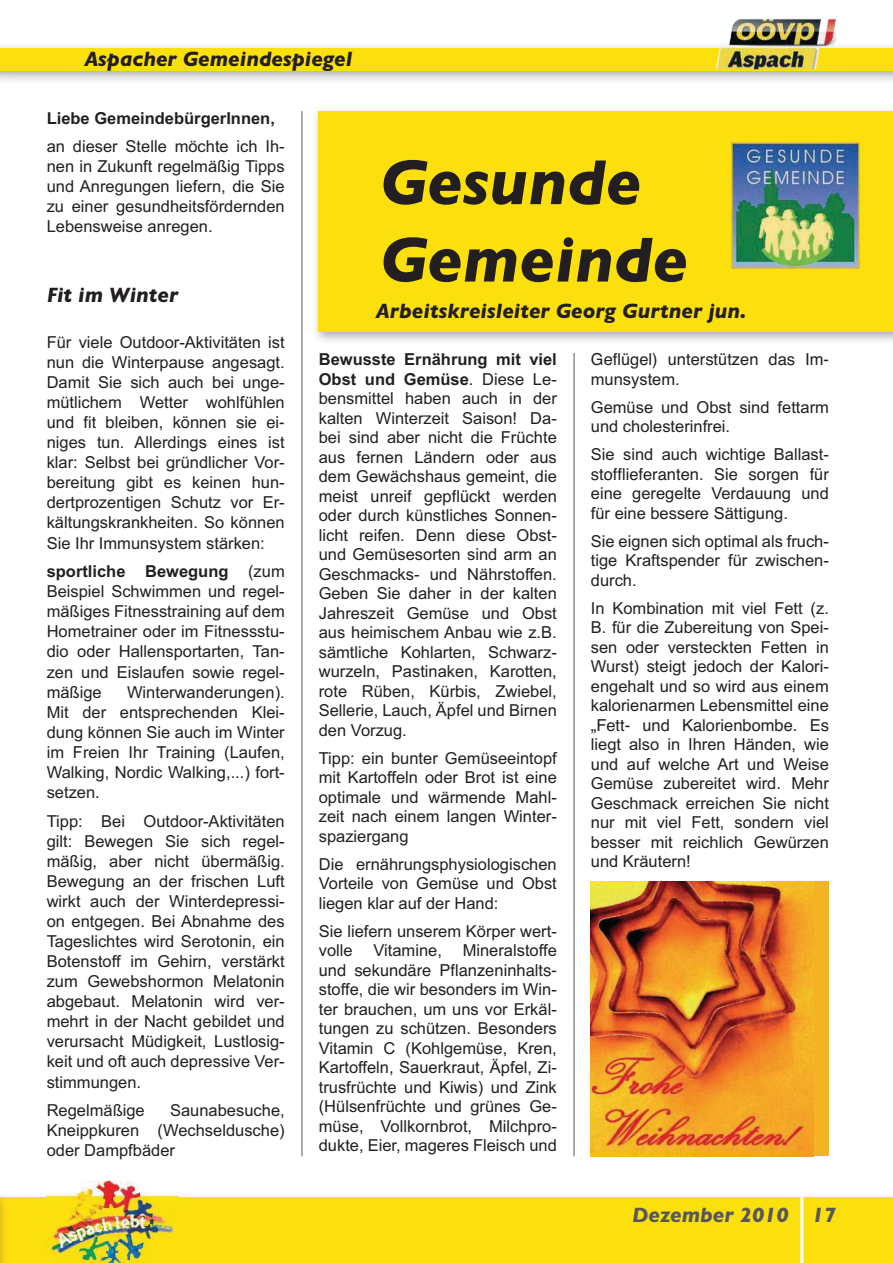
<style>
.page{position:relative;width:893px;height:1263px;background:#fff}
.page>*{position:absolute;margin:0;border:0;box-sizing:border-box;transform-origin:0 0}
.t1{font:italic 700 64.5px/77.4px "Gill Sans";color:#231f20}
.t2{font:italic 700 21px "Gill Sans";color:#231f20}
.t3{font:italic 700 21px "Gill Sans";color:#58585a}
.t4{font:16.5px/19.5px "Arial";color:#231f20;text-align:justify}
.t5{font:16.5px "Helvetica";color:#231f20}
.t6{font:700 16.5px "Arial";color:#231f20}
.s1{font-weight:700}
</style>
<div class="page">
<img style="left:13px;top:46px;width:880px;height:34px">
<img style="left:0;top:46px;width:13px;height:34px">
<div style="left:0;top:48px;width:893px;height:22px;background:#fce00d"></div>
<hr style="left:302px;top:111px;width:1px;height:1045px;background:#58585a">
<hr style="left:574px;top:353px;width:1px;height:803px;background:#58585a">
<div style="left:0;top:1197px;width:893px;height:66px;background:#fce00d"></div>
<hr style="left:800px;top:1192px;width:3px;height:71px;background:#fff">
<img style="left:316px;top:110px;width:577px;height:231px">
<div style="left:318px;top:111px;width:575px;height:220px;background:#fce00d"></div>
<img style="left:716px;top:18px;width:122px;height:51px">
<img style="left:47px;top:1180px;width:131px;height:83px">
<img style="left:0;top:1200px;width:4px;height:63px">
<img style="left:732px;top:143px;width:127px;height:126px">
<div style="left:590px;top:881px;width:239px;height:275px;background:#f2b324"></div>
<img style="left:591px;top:881px;width:222px;height:275px">
<p class="t2" style="left:84px;top:51px;width:269px">Aspacher Gemeindespiegel</p>
<p class="t6" style="left:47px;top:112px;width:230px">Liebe GemeindebürgerInnen,</p>
<p class="t4" style="left:47px;top:138px;width:240px;line-height:20.1px">an dieser Stelle möchte ich Ih&shy;nen in Zukunft regelmäßig Tipps und Anregungen liefern, die Sie zu einer gesundheitsfördernden Lebensweise anregen.</p>
<p class="t2" style="left:47px;top:288px;width:133px">Fit im Winter</p>
<p class="t4" style="left:47px;top:334px;width:240px;line-height:20.1px">Für viele Outdoor-Aktivitäten ist nun die Winterpause angesagt.<br>Damit Sie sich auch bei unge&shy;mütlichem Wetter wohlfühlen</p>
<p class="t5" style="left:47px;top:416px;width:240px">und fit bleiben, können sie ei-</p>
<p class="t4" style="left:47px;top:434px;width:240px;line-height:20.1px">niges tun. Allerdings eines ist klar: Selbst bei gründlicher Vor&shy;bereitung gibt es keinen hun&shy;dertprozentigen Schutz vor Er&shy;kältungskrankheiten. So können Sie Ihr Immunsystem stärken:</p>
<p class="t4" style="left:47px;top:563px;width:240px;line-height:20.1px"><span class="s1">sportliche Bewegung</span> (zum Beispiel Schwimmen und regel&shy;mäßiges Fitnesstraining auf dem Hometrainer oder im Fitnessstu&shy;dio oder Hallensportarten, Tan&shy;zen und Eislaufen sowie regel&shy;mäßige</p>
<p class="t4" style="left:47px;top:683px;width:240px;line-height:20.1px;text-indent:80px">Winterwanderungen).<br>Mit der entsprechenden Klei&shy;dung können Sie auch im Winter im Freien Ihr Training (Laufen, Walking, Nordic Walking,...) fort&shy;setzen.</p>
<p class="t4" style="left:47px;top:812px;width:240px;line-height:20.1px">Tipp: Bei Outdoor-Aktivitäten gilt: Bewegen Sie sich regel&shy;mäßig, aber nicht übermäßig.<br>Bewegung an der frischen Luft wirkt auch der Winterdepressi&shy;on entgegen. Bei Abnahme des Tageslichtes wird Serotonin, ein Botenstoff im Gehirn, verstärkt zum Gewebshormon Melatonin abgebaut. Melatonin wird ver&shy;mehrt in der Nacht gebildet und verursacht Müdigkeit, Lustlosig&shy;keit und oft auch depressive Ver&shy;stimmungen.</p>
<p class="t4" style="left:47px;top:1102px;width:100px">Regelmäßige</p>
<p class="t4" style="left:47px;top:1102px;width:240px;line-height:20.1px;text-indent:123px">Saunabesuche, Kneippkuren (Wechseldusche) oder Dampfbäder</p>
<h1 class="t1" style="left:380px;top:151px;width:310px">Gesunde<br>Gemeinde</h1>
<p class="t2" style="left:376px;top:304px;width:372px">Arbeitskreisleiter Georg Gurtner jun.</p>
<p class="t4" style="left:319px;top:351px;width:240px"><span class="s1">Bewusste Ernährung mit viel Obst und Gemüse</span>. Diese Le&shy;bensmittel haben auch in der kalten Winterzeit Saison! Da&shy;bei sind aber nicht die Früchte aus fernen Ländern oder aus dem Gewächshaus gemeint, die</p>
<p class="t5" style="left:319px;top:490px;width:240px">meist unreif gepflückt werden</p>
<p class="t4" style="left:319px;top:507px;width:240px">oder durch künstliches Sonnen&shy;licht reifen. Denn diese Obst&shy;und Gemüsesorten sind arm an Geschmacks- und Nährstoffen.<br>Geben Sie daher in der kalten Jahreszeit Gemüse und Obst aus heimischem Anbau wie z.B. sämtliche Kohlarten, Schwarz&shy;wurzeln, Pastinaken, Karotten, rote Rüben, Kürbis, Zwiebel, Sellerie, Lauch, Äpfel und Birnen den Vorzug.</p>
<p class="t4" style="left:319px;top:750px;width:240px">Tipp: ein bunter Gemüseeintopf mit Kartoffeln oder Brot ist eine optimale und wärmende Mahl&shy;zeit nach einem langen Winter&shy;spaziergang</p>
<p class="t4" style="left:319px;top:856px;width:240px">Die ernährungsphysiologischen Vorteile von Gemüse und Obst liegen klar auf der Hand:</p>
<p class="t4" style="left:319px;top:923px;width:240px">Sie liefern unserem Körper wert&shy;volle</p>
<p class="t4" style="left:373px;top:942px;width:70px">Vitamine,</p>
<p class="t4" style="left:463px;top:942px;width:96px">Mineralstoffe</p>
<p class="t5" style="left:319px;top:964px;width:240px">und sekundäre Pflanzeninhalts-</p>
<p class="t4" style="left:319px;top:981px;width:240px">stoffe, die wir besonders im Win&shy;ter brauchen, um uns vor Erkäl&shy;tungen zu schützen. Besonders Vitamin C (Kohlgemüse, Kren, Kartoffeln, Sauerkraut, Äpfel, Zi&shy;trusfrüchte und Kiwis) und Zink (Hülsenfrüchte und grünes Ge&shy;müse, Vollkornbrot, Milchpro&shy;dukte, Eier, mageres Fleisch und</p>
<p class="t5" style="left:591px;top:354px;width:240px">Geflügel) unterstützen das Im-</p>
<p class="t4" style="left:591px;top:367px;width:240px;line-height:28px">munsystem.<br>Gemüse und Obst sind fettarm</p>
<p class="t4" style="left:591px;top:414px;width:240px;line-height:28px">und cholesterinfrei.<br>Sie sind auch wichtige Ballast-</p>
<p class="t5" style="left:591px;top:468px;width:240px">stofflieferanten. Sie sorgen für</p>
<p class="t4" style="left:591px;top:485px;width:240px">eine geregelte Verdauung und für eine bessere Sättigung.</p>
<p class="t4" style="left:591px;top:533px;width:240px">Sie eignen sich optimal als fruch&shy;tige Kraftspender für zwischen&shy;durch.</p>
<p class="t4" style="left:591px;top:600px;width:240px">In Kombination mit viel Fett (z.<br>B. für die Zubereitung von Spei&shy;sen oder versteckten Fetten in Wurst) steigt jedoch der Kalori&shy;engehalt und so wird aus einem kalorienarmen Lebensmittel eine</p>
<p class="t5" style="left:591px;top:719px;width:240px">„Fett- und Kalorienbombe. Es</p>
<p class="t4" style="left:591px;top:736px;width:240px">liegt also in Ihren Händen, wie und auf welche Art und Weise Gemüse zubereitet wird. Mehr Geschmack erreichen Sie nicht nur mit viel Fett, sondern viel besser mit reichlich Gewürzen und Kräutern!</p>
<p class="t3" style="left:632px;top:1208px;width:206px">Dezember 2010 17</p>
</div>
